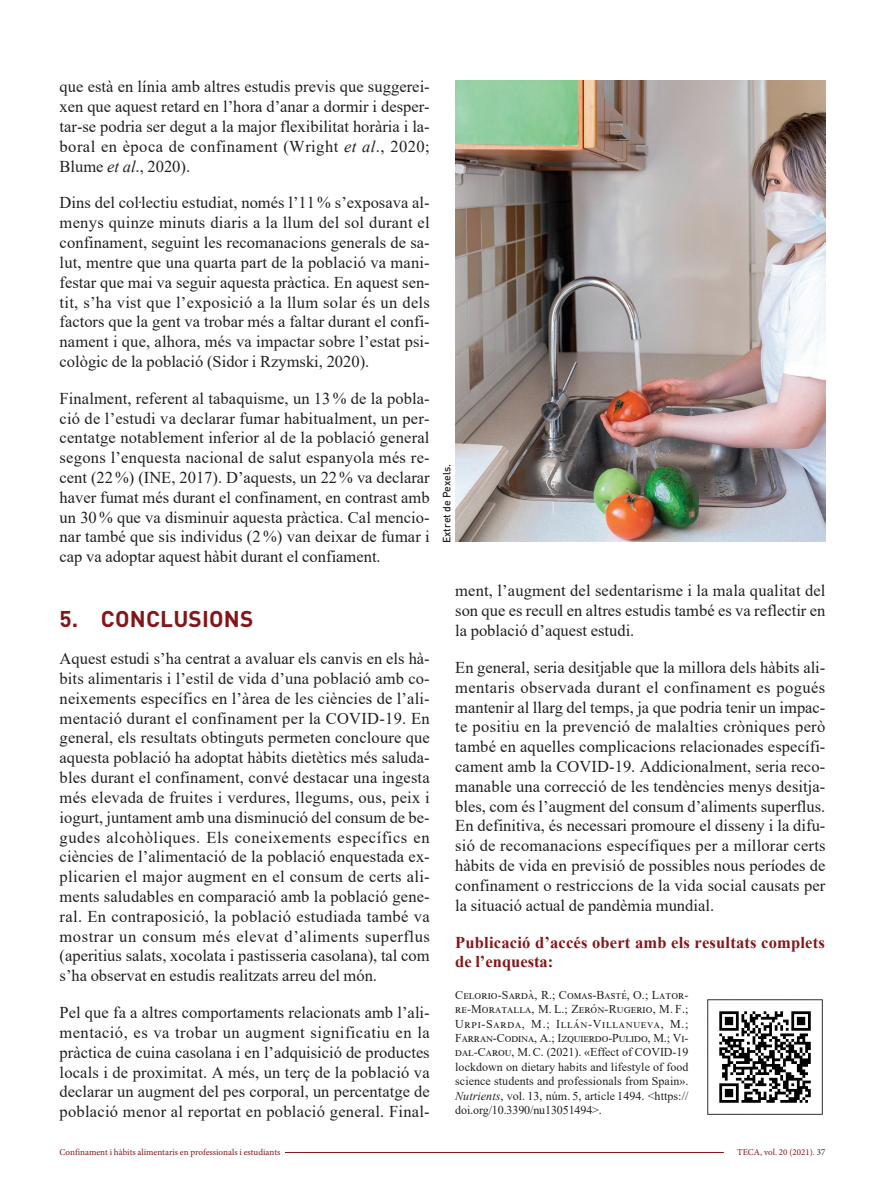
<style>
.page{position:relative;width:885px;height:1183px;background:#fff}
.page>*{position:absolute;margin:0;border:0;box-sizing:border-box;transform-origin:0 0}
.L1{font:700 22.5px "DIN Pro";letter-spacing:.01em;color:#861518}
.Z{font:16.5px/19.8px "Times New Roman";color:#231f20;text-align:justify}
.Z-2{font:700 16.5px/19.8px "Times New Roman";letter-spacing:.01em;color:#861518}
.Z-biblio{font:12px/14.4px "Times New Roman";letter-spacing:.005em;color:#231f20;text-align:justify}
.copy-im{font:500 10.5px "DIN Pro";color:#231f20}
.t1{font:9px "Minion Pro";color:#861518}
.s1{font-style:italic}
.s2{color:#231f20}
</style>
<div class="page">
<img style="left:455px;top:81px;width:370px;height:460px">
<img style="left:707px;top:999px;width:116px;height:116px">
<hr style="left:285px;top:1151px;width:438px;height:1px;background:#861518">
<p class="Z" style="left:60px;top:76px;width:371px">que està en línia amb altres estudis previs que suggerei&shy;xen que aquest retard en l’hora d’anar a dormir i desper&shy;tar-se podria ser degut a la major flexibilitat horària i la&shy;boral en època de confinament (Wright <span class="s1">et al</span>., 2020; Blume <span class="s1">et al</span>., 2020).</p>
<p class="Z" style="left:60px;top:192px;width:372px">Dins del col·lectiu estudiat, només l’11% s’exposava al&shy;menys quinze minuts diaris a la llum del sol durant el confinament, seguint les recomanacions generals de sa&shy;lut, mentre que una quarta part de la població va mani&shy;festar que mai va seguir aquesta pràctica. En aquest sen&shy;tit, s’ha vist que l’exposició a la llum solar és un dels factors que la gent va trobar més a faltar durant el confi&shy;nament i que, alhora, més va impactar sobre l’estat psi&shy;cològic de la població (Sidor i Rzymski, 2020).</p>
<p class="Z" style="left:60px;top:388px;width:371px">Finalment, referent al tabaquisme, un 13% de la pobla&shy;ció de l’estudi va declarar fumar habitualment, un per&shy;centatge notablement inferior al de la població general segons l’enquesta nacional de salut espanyola més re&shy;cent (22%) (INE, 2017). D’aquests, un 22% va declarar haver fumat més durant el confinament, en contrast amb un 30% que va disminuir aquesta pràctica. Cal mencio&shy;nar també que sis individus (2%) van deixar de fumar i cap va adoptar aquest hàbit durant el confiament.</p>
<p class="L1" style="left:60px;top:603px;width:195px">5. CONCLUSIONS</p>
<p class="Z" style="left:60px;top:648px;width:372px">Aquest estudi s’ha centrat a avaluar els canvis en els hà&shy;bits alimentaris i l’estil de vida d’una població amb co&shy;neixements específics en l’àrea de les ciències de l’ali&shy;mentació durant el confinament per la COVID-19. En general, els resultats obtinguts permeten concloure que aquesta població ha adoptat hàbits dietètics més saluda&shy;bles durant el confinament, convé destacar una ingesta més elevada de fruites i verdures, llegums, ous, peix i iogurt, juntament amb una disminució del consum de be&shy;gudes alcohòliques. Els coneixements específics en ciències de l’alimentació de la població enquestada ex&shy;plicarien el major augment en el consum de certs ali&shy;ments saludables en comparació amb la població gene&shy;ral. En contraposició, la població estudiada també va mostrar un consum més elevat d’aliments superflus (aperitius salats, xocolata i pastisseria casolana), tal com s’ha observat en estudis realitzats arreu del món.</p>
<p class="Z" style="left:60px;top:1001px;width:372px">Pel que fa a altres comportaments relacionats amb l’ali&shy;mentació, es va trobar un augment significatiu en la pràctica de cuina casolana i en l’adquisició de productes locals i de proximitat. A més, un terç de la població va declarar un augment del pes corporal, un percentatge de població menor al reportat en població general. Final-</p>
<p class="copy-im" style="left:439px;top:543px;width:81px;rotate:-90deg">Extret de Pexels.</p>
<p class="Z" style="left:455px;top:580px;width:372px">ment, l’augment del sedentarisme i la mala qualitat del son que es recull en altres estudis també es va reflectir en la població d’aquest estudi.</p>
<p class="Z" style="left:455px;top:656px;width:372px">En general, seria desitjable que la millora dels hàbits ali&shy;mentaris observada durant el confinament es pogués mantenir al llarg del temps, ja que podria tenir un impac&shy;te positiu en la prevenció de malalties cròniques però també en aquelles complicacions relacionades específi&shy;cament amb la COVID-19. Addicionalment, seria reco&shy;manable una correcció de les tendències menys desitja&shy;bles, com és l’augment del consum d’aliments superflus.<br>En definitiva, és necessari promoure el disseny i la difu&shy;sió de recomanacions específiques per a millorar certs hàbits de vida en previsió de possibles nous períodes de confinament o restriccions de la vida social causats per la situació actual de pandèmia mundial.</p>
<p class="Z-2" style="left:455px;top:931px;width:371px">Publicació d’accés obert amb els resultats complets de l’enquesta:</p>
<p class="Z-biblio" style="left:455px;top:986px;width:235px">Celorio-Sardà, R.; Comas-Basté, O.; Lator&shy;re-Moratalla, M. L.; Zerón-Rugerio, M. F.; Urpi-Sarda, M.; Illán-Villanueva, M.; Farran-Codina, A.; Izquierdo-Pulido, M.; Vi&shy;dal-Carou, M. C. (2021). «Effect of COVID-19 lockdown on dietary habits and lifestyle of food science students and professionals from Spain».<br><span class="s1">Nutrients</span>, vol. 13, núm. 5, article 1494. &lt;https:// doi.org/10.3390/nu13051494&gt;.</p>
<p class="t1" style="left:60px;top:1145px;width:222px">Confinament i hàbits alimentaris en professionals i estudiants</p>
<p class="t1" style="left:737px;top:1145px;width:90px">TECA, vol. 20 (2021). <span class="s2">37</span></p>
</div>
